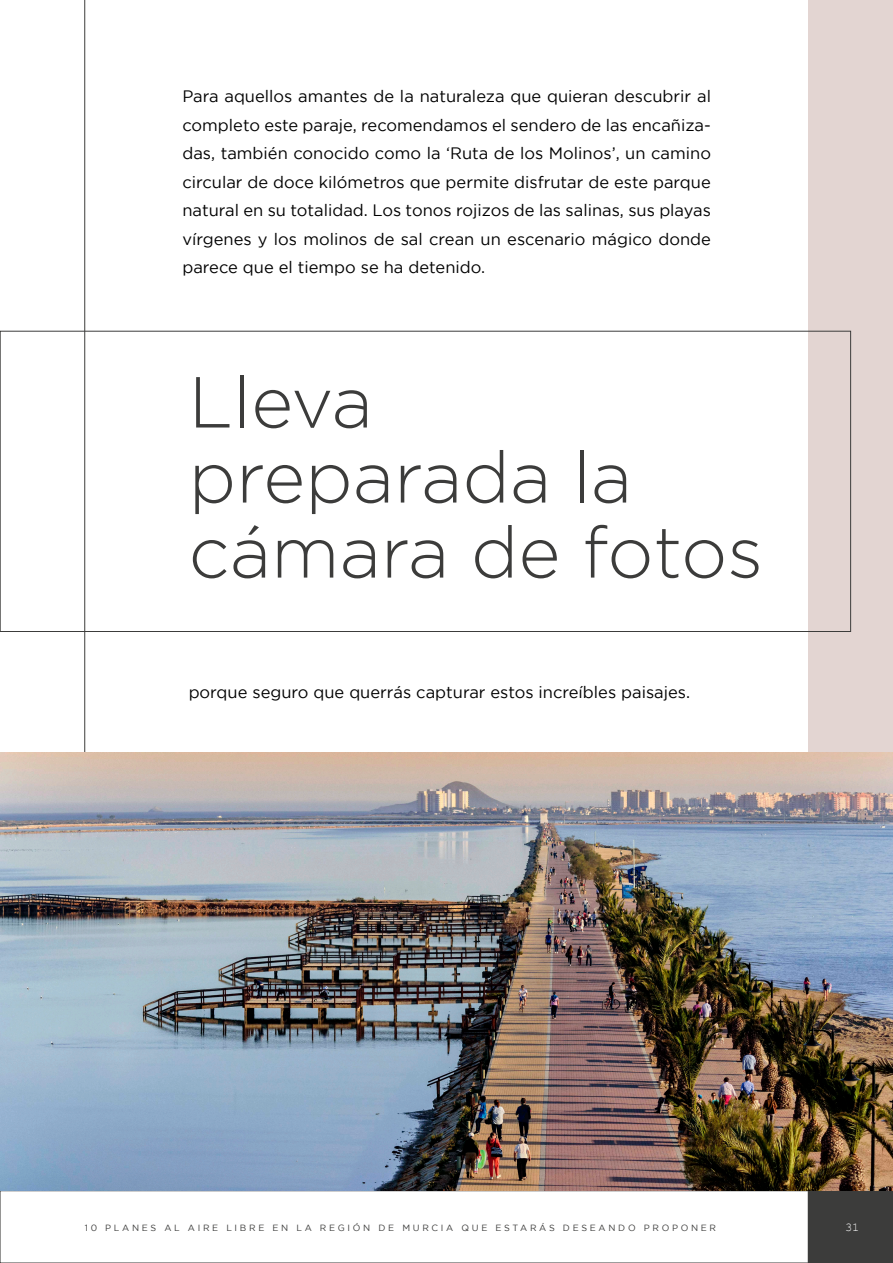
<style>
.page{position:relative;width:893px;height:1263px;background:#fff}
.page>*{position:absolute;margin:0;border:0;box-sizing:border-box;transform-origin:0 0}
.t1{font:300 72px/75px "Gotham";color:#3c3c3b}
.t2{font:16.5px/28.5px "Gotham";color:#000;text-align:justify}
.t3{font:12px "Courier New";color:#fff}
.t4{font:9px "Gotham";letter-spacing:.3em;color:#3c3c3b}
</style>
<div class="page">
<div style="left:808px;top:0;width:85px;height:1191px;background:#e3d5d2"></div>
<hr style="left:84px;top:0;width:1px;height:1191px;background:#3c3c3b">
<div style="left:808px;top:1191px;width:85px;height:72px;background:#3c3c3b"></div>
<img style="left:0;top:752px;width:893px;height:439px">
<p class="t2" style="left:182px;top:82px;width:530px">Para aquellos amantes de la naturaleza que quieran descubrir al completo este paraje, recomendamos el sendero de las encañiza&shy;das, también conocido como la ‘Ruta de los Molinos’, un camino circular de doce kilómetros que permite disfrutar de este parque natural en su totalidad. Los tonos rojizos de las salinas, sus playas vírgenes y los molinos de sal crean un escenario mágico donde parece que el tiempo se ha detenido.</p>
<h1 class="t1" style="left:189px;top:364px;width:576px">Lleva<br>preparada la cámara de fotos</h1>
<p class="t2" style="left:189px;top:678px;width:503px">porque seguro que querrás capturar estos increíbles paisajes.</p>
<p class="t4" style="left:85px;top:1223px;width:633px">10 PLANES AL AIRE LIBRE EN LA REGIÓN DE MURCIA QUE ESTARÁS DESEANDO PROPONER</p>
<p class="t3" style="left:845px;top:1220px;width:16px">31</p>
</div>
